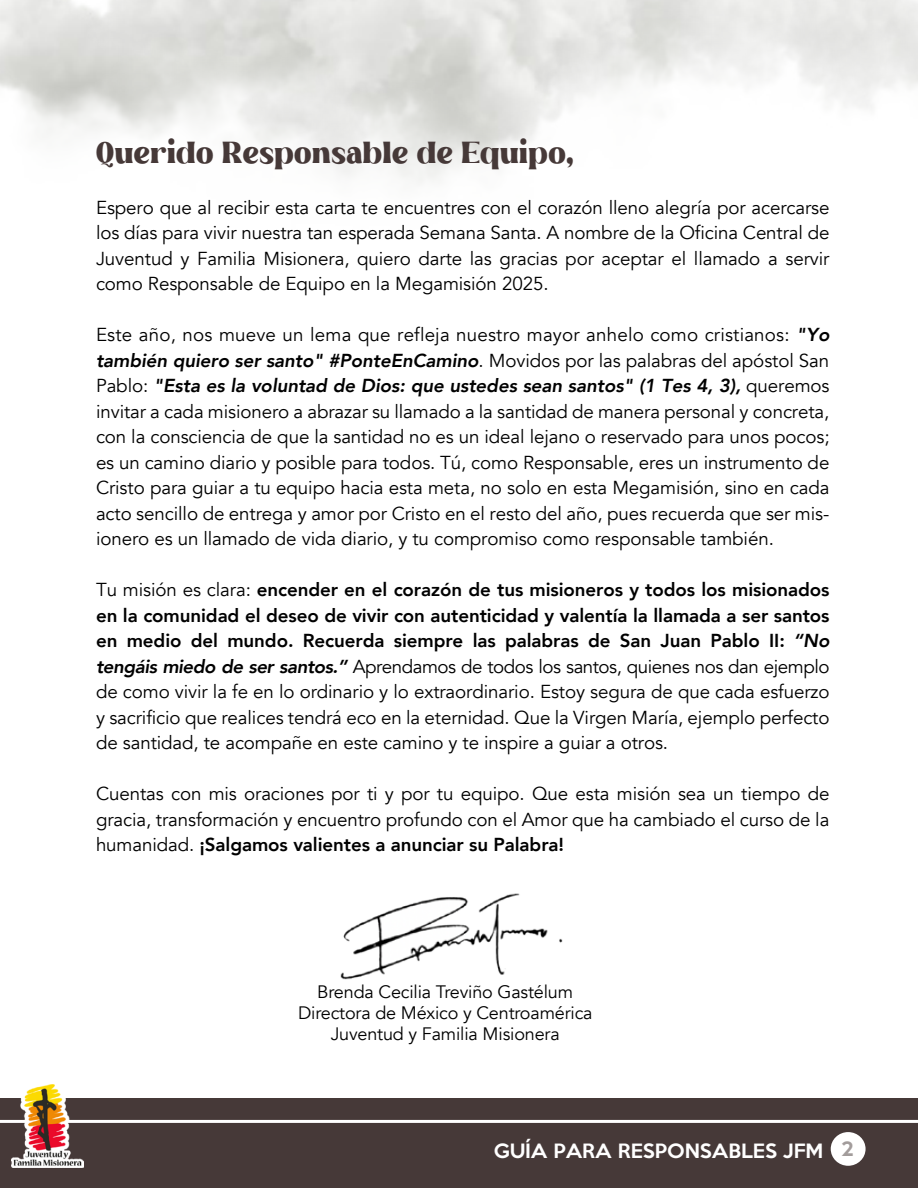
<style>
.page{position:relative;width:918px;height:1188px;background:#fff}
.page>*{position:absolute;margin:0;border:0;box-sizing:border-box;transform-origin:0 0}
.t1{font:31.05px "Beach Lombok";letter-spacing:.02em;color:#463938;scale:.9 1}
.t2{font:18.75px/25.5px "Avenir";letter-spacing:-.005em;color:#000;text-align:justify}
.t3{font:18px/21px "Avenir";letter-spacing:-.01em;color:#000;text-align:center}
.t4{font:500 18px "Keep Calm";color:#fff}
.s1{font-weight:800;font-style:italic}
.s2{font-weight:800}
.s3{color:rgb(70 57 56/.5)}
</style>
<div class="page">
<div style="left:0;top:1099px;width:918px;height:89px;background:#463938"></div>
<hr style="left:0;top:1120px;width:918px;height:3px;background:#fff">
<div style="left:831px;top:1132px;width:35px;height:34px;background:#fff;border-radius:50%"></div>
<img style="left:11px;top:1084px;width:73px;height:83px">
<img style="left:340px;top:893px;width:223px;height:87px">
<h1 class="t1" style="left:96px;top:131px;width:532px">Querido Responsable de Equipo,</h1>
<p class="t2" style="left:96px;top:195px;width:735px">Espero que al recibir esta carta te encuentres con el corazón lleno alegría por acercarse los días para vivir nuestra tan esperada Semana Santa. A nombre de la Oficina Central de Juventud y Familia Misionera, quiero darte las gracias por aceptar el llamado a servir como Responsable de Equipo en la Megamisión 2025.</p>
<p class="t2" style="left:96px;top:322px;width:735px">Este año, nos mueve un lema que refleja nuestro mayor anhelo como cristianos: <span class="s1">"Yo también quiero ser santo" #PonteEnCamino</span>. Movidos por las palabras del apóstol San Pablo: <span class="s1">"Esta es la voluntad de Dios: que ustedes sean santos" (1 Tes 4, 3),</span> queremos invitar a cada misionero a abrazar su llamado a la santidad de manera personal y concreta, con la consciencia de que la santidad no es un ideal lejano o reservado para unos pocos; es un camino diario y posible para todos. Tú, como Responsable, eres un instrumento de Cristo para guiar a tu equipo hacia esta meta, no solo en esta Megamisión, sino en cada acto sencillo de entrega y amor por Cristo en el resto del año, pues recuerda que ser mis&shy;ionero es un llamado de vida diario, y tu compromiso como responsable también.</p>
<p class="t2" style="left:96px;top:577px;width:735px">Tu misión es clara: <span class="s2">encender en el corazón de tus misioneros y todos los misionados en la comunidad el deseo de vivir con autenticidad y valentía la llamada a ser santos en medio del mundo. Recuerda siempre las palabras de San Juan Pablo II:</span> <span class="s1">“No tengáis miedo de ser santos.”</span> Aprendamos de todos los santos, quienes nos dan ejemplo de como vivir la fe en lo ordinario y lo extraordinario. Estoy segura de que cada esfuerzo y sacrificio que realices tendrá eco en la eternidad. Que la Virgen María, ejemplo perfecto de santidad, te acompañe en este camino y te inspire a guiar a otros.</p>
<p class="t2" style="left:96px;top:781px;width:735px">Cuentas con mis oraciones por ti y por tu equipo. Que esta misión sea un tiempo de gracia, transformación y encuentro profundo con el Amor que ha cambiado el curso de la humanidad. <span class="s2">¡Salgamos valientes a anunciar su Palabra!</span></p>
<p class="t3" style="left:298px;top:982px;width:296px">Brenda Cecilia Treviño Gastélum<br>Directora de México y Centroamérica<br>Juventud y Familia Misionera</p>
<p class="t4" style="left:494px;top:1135px;width:362px">GUÍA PARA RESPONSABLES JFM <span class="s3">2</span></p>
</div>
